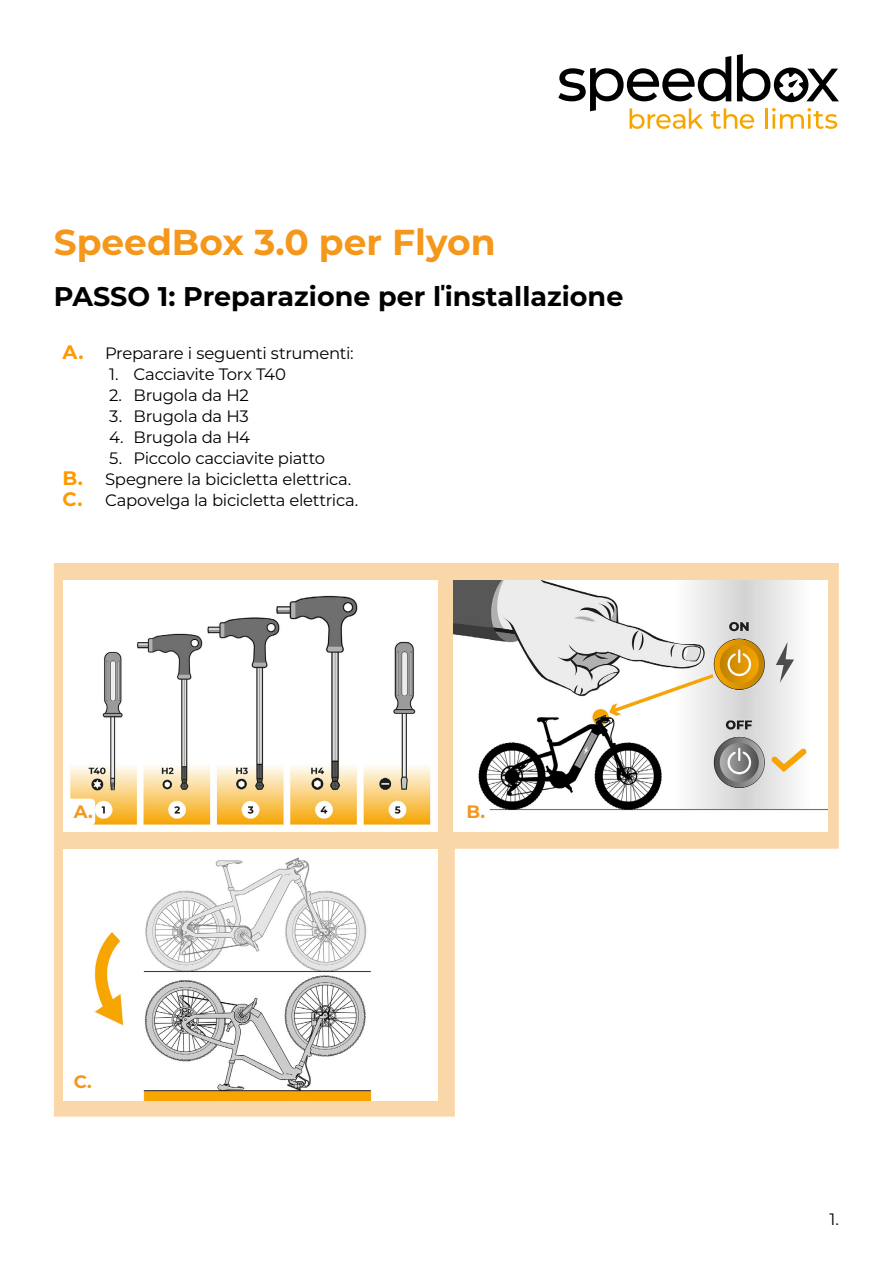
<style>
.page{position:relative;width:893px;height:1263px;background:#fff}
.page>*{position:absolute;margin:0;border:0;box-sizing:border-box;transform-origin:0 0}
.t1{font:700 36px "Montserrat";color:#f4971a}
.t2{font:700 27px "Montserrat";color:#000}
.t3{font:700 18px "Montserrat";color:#f4971e}
.t4{font:16.5px/21px "Montserrat";letter-spacing:-.02em;color:#000}
.s1{font-weight:700;font-size:19.5px;color:#f90}
</style>
<div class="page">
<svg style="left:558px;top:54px;width:281px;height:75px"></svg>
<svg style="left:54px;top:563px;width:785px;height:554px"></svg>
<img style="left:64px;top:581px;width:374px;height:251px">
<img style="left:453px;top:580px;width:375px;height:251px">
<img style="left:64px;top:849px;width:374px;height:251px">
<div style="left:66px;top:799px;width:29px;height:26px;background:#fff;border-radius:4px"></div>
<h1 class="t1" style="left:54px;top:216px;width:443px">SpeedBox 3.0 per Flyon</h1>
<h2 class="t2" style="left:54px;top:277px;width:571px">PASSO 1: Preparazione per ľinstallazione</h2>
<p class="t4" style="left:63px;top:342px;width:293px"><span class="s1">A.</span> Preparare i seguenti strumenti:</p>
<p class="t4" style="left:109px;top:363px;width:178px">1. Cacciavite Torx T40</p>
<p class="t4" style="left:109px;top:384px;width:141px">2. Brugola da H2</p>
<p class="t4" style="left:109px;top:405px;width:141px">3. Brugola da H3</p>
<p class="t4" style="left:109px;top:426px;width:142px">4. Brugola da H4</p>
<p class="t4" style="left:63px;top:447px;width:297px;text-indent:47px">5. Piccolo cacciavite piatto<br><span class="s1">B.</span> Spegnere la bicicletta elettrica.<br><span class="s1">C.</span> Capovelga la bicicletta elettrica.</p>
<p class="t3" style="left:74px;top:799px;width:21px">A.</p>
<p class="t3" style="left:74px;top:1068px;width:20px">C.</p>
<p class="t3" style="left:467px;top:799px;width:20px">B.</p>
<p class="t4" style="left:829px;top:1208px;width:11px">1.</p>
</div>
